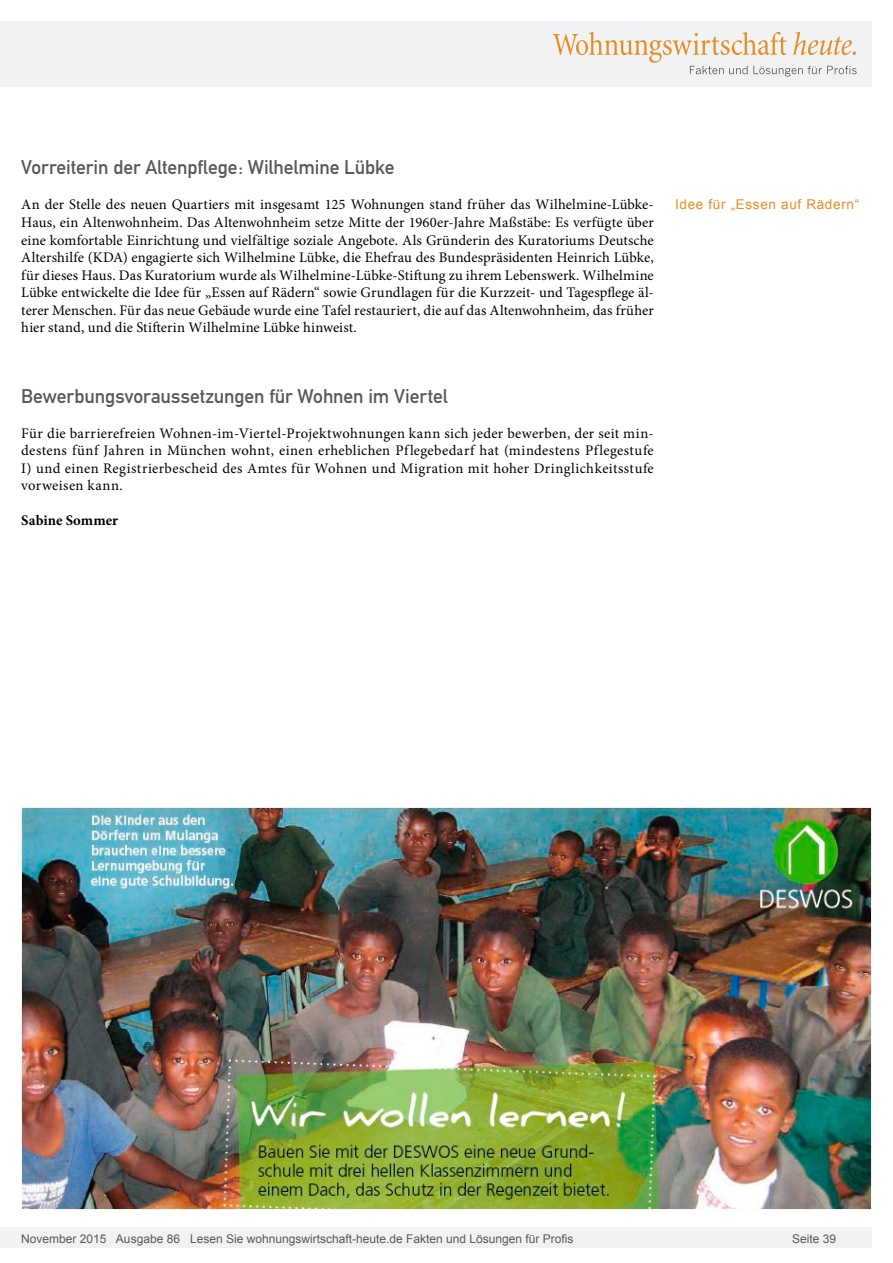
<style>
.page{position:relative;width:893px;height:1263px;background:#fff}
.page>*{position:absolute;margin:0;border:0;box-sizing:border-box;transform-origin:0 0}
.Überschrift_Grau{font:19.5px "DIN Mittelschrift";letter-spacing:-.005em;color:#595959}
.Fließtext_erste_Zeil{font:14.7px/17.5px "Minion Pro";letter-spacing:.02em;color:#000;text-align:justify}
.AUTOR{font:700 14.7px "Minion Pro";color:#000}
.Info{font:13.5px "Arial";letter-spacing:.05em;color:#e88c24}
.t1{font:12px "Arial";color:#595959}
</style>
<div class="page">
<div style="left:0;top:1227px;width:872px;height:20px;background:#f1f2f3"></div>
<div style="left:0;top:21px;width:872px;height:66px;background:#f1f2f3"></div>
<svg style="left:553px;top:32px;width:304px;height:45px"></svg>
<img style="left:21px;top:808px;width:851px;height:402px">
<p class="Überschrift_Grau" style="left:21px;top:156px;width:375px">Vorreiterin der Altenpflege: Wilhelmine Lübke</p>
<p class="Fließtext_erste_Zeil" style="left:21px;top:196px;width:634px">An der Stelle des neuen Quartiers mit insgesamt 125 Wohnungen stand früher das Wilhelmine-Lübke-Haus, ein Altenwohnheim. Das Altenwohnheim setze Mitte der 1960er-Jahre Maßstäbe: Es verfügte über eine komfortable Einrichtung und vielfältige soziale Angebote. Als Gründerin des Kuratoriums Deutsche Altershilfe (KDA) engagierte sich Wilhelmine Lübke, die Ehefrau des Bundespräsidenten Heinrich Lübke, für dieses Haus. Das Kuratorium wurde als Wilhelmine-Lübke-Stiftung zu ihrem Lebenswerk. Wilhelmine Lübke entwickelte die Idee für „Essen auf Rädern“ sowie Grundlagen für die Kurzzeit- und Tagespflege äl&shy;terer Menschen. Für das neue Gebäude wurde eine Tafel restauriert, die auf das Altenwohnheim, das früher hier stand, und die Stifterin Wilhelmine Lübke hinweist.</p>
<p class="Überschrift_Grau" style="left:21px;top:384px;width:428px">Bewerbungsvoraussetzungen für Wohnen im Viertel</p>
<p class="Fließtext_erste_Zeil" style="left:21px;top:424px;width:634px">Für die barrierefreien Wohnen-im-Viertel-Projektwohnungen kann sich jeder bewerben, der seit min&shy;destens fünf Jahren in München wohnt, einen erheblichen Pflegebedarf hat (mindestens Pflegestufe I) und einen Registrierbescheid des Amtes für Wohnen und Migration mit hoher Dringlichkeitsstufe vorweisen kann.</p>
<p class="AUTOR" style="left:21px;top:510px;width:98px">Sabine Sommer</p>
<p class="Info" style="left:675px;top:196px;width:186px">Idee für „Essen auf Rädern“</p>
<p class="t1" style="left:21px;top:1230px;width:554px">November 2015 Ausgabe 86 Lesen Sie wohnungswirtschaft-heute.de Fakten und Lösungen für Profis</p>
<p class="t1" style="left:792px;top:1231px;width:46px">Seite 39</p>
</div>
